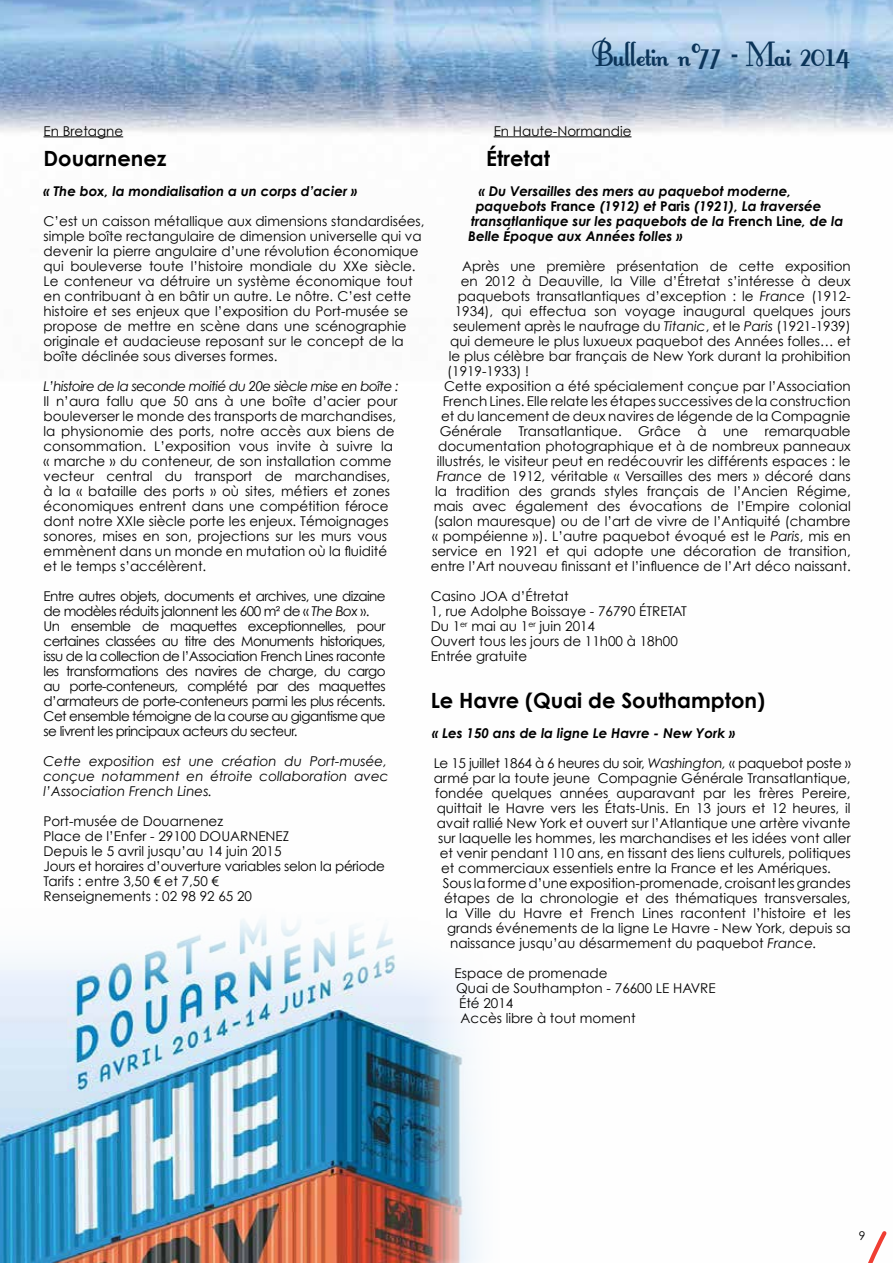
<style>
.page{position:relative;width:893px;height:1263px;background:#fff}
.page>*{position:absolute;margin:0;border:0;box-sizing:border-box;transform-origin:0 0}
.t1{font:42px "Fontleroy Brown";color:#0b3459}
.t2{font:700 21px "Century Gothic";color:#000}
.t3{font:13.5px/15px "Century Gothic";color:#000}
.t4{font:13.5px/15px "Century Gothic";letter-spacing:-.04em;color:#000}
.t5{font:italic 700 13.5px "Century Gothic";color:#000}
.t6{font:italic 13.5px/15px "Century Gothic";color:#000;text-align:justify}
.t7{font:13.5px "Century Gothic";letter-spacing:-.02em;color:#000}
.t8{font:italic 13.5px "Century Gothic";letter-spacing:-.04em;color:#000}
.t9{font:12px "Century Gothic";color:#000}
.s1{font-style:normal}
.s2{font-style:italic}
</style>
<div class="page">
<img style="left:0;top:0;width:893px;height:138px">
<img style="left:0;top:919px;width:479px;height:344px">
<hr style="left:494px;top:136px;width:137px;height:1px;background:#000">
<hr style="left:44px;top:136px;width:79px;height:1px;background:#000">
<svg style="left:868px;top:1231px;width:19px;height:32px"></svg>
<h1 class="t1" style="left:592px;top:35px;width:260px">Bulletin nº77 - Mai 2014</h1>
<p class="t3" style="left:494px;top:123px;width:139px">En Haute-Normandie</p>
<h2 class="t2" style="left:486px;top:145px;width:65px">Étretat</h2>
<p class="t5" style="left:479px;top:183px;width:314px">« Du Versailles des mers au paquebot moderne,</p>
<p class="t5" style="left:476px;top:198px;width:347px">paquebots <span class="s1">France</span> (1912) et <span class="s1">Paris</span> (1921), La traversée</p>
<p class="t5" style="left:471px;top:213px;width:374px">transatlantique sur les paquebots de la <span class="s1">French Line</span>, de la</p>
<p class="t5" style="left:468px;top:228px;width:216px">Belle Époque aux Années folles »</p>
<p class="t3" style="left:462px;top:259px;width:390px">Après une première présentation de cette exposition</p>
<p class="t3" style="left:461px;top:274px;width:391px">en 2012 à Deauville, la Ville d’Étretat s’intéresse à deux</p>
<p class="t3" style="left:458px;top:289px;width:394px">paquebots transatlantiques d’exception : le <span class="s2">France</span> (1912-</p>
<p class="t3" style="left:455px;top:304px;width:398px">1934), qui effectua son voyage inaugural quelques jours</p>
<p class="t3" style="left:453px;top:319px;width:399px">seulement après le naufrage du <span class="s2">Titanic</span>, et le <span class="s2">Paris</span> (1921-1939)</p>
<p class="t3" style="left:450px;top:334px;width:402px">qui demeure le plus luxueux paquebot des Années folles… et</p>
<p class="t3" style="left:449px;top:349px;width:404px">le plus célèbre bar français de New York durant la prohibition</p>
<p class="t3" style="left:447px;top:364px;width:83px">(1919-1933) !</p>
<p class="t3" style="left:444px;top:379px;width:408px">Cette exposition a été spécialement conçue par l’Association</p>
<p class="t3" style="left:443px;top:394px;width:409px">French Lines. Elle relate les étapes successives de la construction</p>
<p class="t3" style="left:441px;top:409px;width:411px">et du lancement de deux navires de légende de la Compagnie</p>
<p class="t3" style="left:440px;top:424px;width:413px">Générale Transatlantique. Grâce à une remarquable</p>
<p class="t3" style="left:438px;top:439px;width:414px">documentation photographique et à de nombreux panneaux</p>
<p class="t3" style="left:437px;top:454px;width:416px">illustrés, le visiteur peut en redécouvrir les différents espaces : le</p>
<p class="t3" style="left:437px;top:469px;width:416px"><span class="s2">France</span> de 1912, véritable « Versailles des mers » décoré dans</p>
<p class="t3" style="left:435px;top:484px;width:417px">la tradition des grands styles français de l’Ancien Régime,</p>
<p class="t3" style="left:434px;top:499px;width:419px">mais avec également des évocations de l’Empire colonial</p>
<p class="t3" style="left:434px;top:514px;width:418px">(salon mauresque) ou de l’art de vivre de l’Antiquité (chambre</p>
<p class="t3" style="left:432px;top:529px;width:420px">« pompéienne »). L’autre paquebot évoqué est le <span class="s2">Paris</span>, mis en</p>
<p class="t3" style="left:432px;top:544px;width:420px">service en 1921 et qui adopte une décoration de transition,</p>
<p class="t3" style="left:431px;top:559px;width:421px">entre l’Art nouveau finissant et l’influence de l’Art déco naissant.</p>
<p class="t3" style="left:431px;top:589px;width:258px">Casino JOA d’Étretat<br>1, rue Adolphe Boissaye - 76790 ÉTRETAT<br>Du 1<sup>er</sup> mai au 1<sup>er</sup> juin 2014<br>Ouvert tous les jours de 11h00 à 18h00<br>Entrée gratuite</p>
<h2 class="t2" style="left:431px;top:687px;width:336px">Le H avre (Quai de Southampton)</h2>
<p class="t5" style="left:432px;top:724px;width:305px">« Les 150 ans de la ligne Le Havre - New York »</p>
<p class="t7" style="left:434px;top:755px;width:419px">Le 15 juillet 1864 à 6 heures du soir, <span class="s2">Washington,</span> « paquebot poste »</p>
<p class="t3" style="left:434px;top:770px;width:419px">armé par la toute jeune Compagnie Générale Transatlantique,</p>
<p class="t3" style="left:435px;top:785px;width:417px">fondée quelques années auparavant par les frères Pereire,</p>
<p class="t3" style="left:437px;top:800px;width:415px">quittait le Havre vers les États-Unis. En 13 jours et 12 heures, il</p>
<p class="t3" style="left:437px;top:815px;width:416px">avait rallié New York et ouvert sur l’Atlantique une artère vivante</p>
<p class="t3" style="left:438px;top:830px;width:414px">sur laquelle les hommes, les marchandises et les idées vont aller</p>
<p class="t3" style="left:440px;top:845px;width:413px">et venir pendant 110 ans, en tissant des liens culturels, politiques</p>
<p class="t3" style="left:441px;top:860px;width:391px">et commerciaux essentiels entre la France et les Amériques.</p>
<p class="t3" style="left:443px;top:875px;width:409px">Sous la forme d’une exposition-promenade, croisant les grandes</p>
<p class="t3" style="left:444px;top:890px;width:408px">étapes de la chronologie et des thématiques transversales,</p>
<p class="t3" style="left:446px;top:905px;width:406px">la Ville du Havre et French Lines racontent l’histoire et les</p>
<p class="t3" style="left:447px;top:920px;width:405px">grands événements de la ligne Le Havre - New York, depuis sa</p>
<p class="t3" style="left:450px;top:935px;width:368px">naissance jusqu’au désarmement du paquebot <span class="s2">France.</span></p>
<p class="t3" style="left:455px;top:965px;width:154px">Espace de promenade</p>
<p class="t3" style="left:456px;top:980px;width:261px">Quai de Southampton - 76600 LE HAVRE</p>
<p class="t3" style="left:459px;top:995px;width:56px">Été 2014</p>
<p class="t3" style="left:461px;top:1010px;width:177px">Accès libre à tout moment</p>
<p class="t3" style="left:44px;top:123px;width:81px">En Bretagne</p>
<h2 class="t2" style="left:44px;top:145px;width:125px">Douarnenez</h2>
<p class="t5" style="left:44px;top:183px;width:315px">« The box, la mondialisation a un corps d’acier »</p>
<p class="t3" style="left:44px;top:214px;width:382px">C’est un caisson métallique aux dimensions standardisées, simple boîte rectangulaire de dimension universelle qui va devenir la pierre angulaire d’une révolution économique qui bouleverse toute l’histoire mondiale du XXe siècle.<br>Le conteneur va détruire un système économique tout en contribuant à en bâtir un autre. Le nôtre. C’est cette histoire et ses enjeux que l’exposition du Port-musée se propose de mettre en scène dans une scénographie originale et audacieuse reposant sur le concept de la boîte déclinée sous diverses formes.</p>
<p class="t8" style="left:44px;top:378px;width:357px">L’histoire de la seconde moitié du 20e siècle mise en boîte :</p>
<p class="t3" style="left:44px;top:394px;width:356px">Il n’aura fallu que 50 ans à une boîte d’acier pour bouleverser le monde des transports de marchandises, la physionomie des ports, notre accès aux biens de consommation. L’exposition vous invite à suivre la « marche » du conteneur, de son installation comme vecteur central du transport de marchandises, à la « bataille des ports » où sites, métiers et zones économiques entrent dans une compétition féroce dont notre XXIe siècle porte les enjeux. Témoignages sonores, mises en son, projections sur les murs vous emmènent dans un monde en mutation où la fluidité et le temps s’accélèrent.</p>
<p class="t4" style="left:44px;top:589px;width:344px">Entre autres objets, documents et archives, une dizaine de modèles réduits jalonnent les 600 m² de « <span class="s2">The Box</span> ».<br>Un ensemble de maquettes exceptionnelles, pour certaines classées au titre des Monuments historiques, issu de la collection de l’Association French Lines raconte les transformations des navires de charge, du cargo au porte-conteneurs, complété par des maquettes d’armateurs de porte-conteneurs parmi les plus récents.<br>Cet ensemble témoigne de la course au gigantisme que se livrent les principaux acteurs du secteur.</p>
<p class="t6" style="left:44px;top:754px;width:347px">Cette exposition est une création du Port-musée, conçue notamment en étroite collaboration avec l’Association French Lines.</p>
<p class="t3" style="left:44px;top:814px;width:343px">Port-musée de Douarnenez<br>Place de l’Enfer - 29100 DOUARNENEZ<br>Depuis le 5 avril jusqu’au 14 juin 2015<br>Jours et horaires d’ouverture variables selon la période Tarifs : entre 3,50 € et 7,50 €<br>Renseignements : 02 98 92 65 20</p>
<p class="t9" style="left:859px;top:1228px;width:8px">9</p>
</div>
